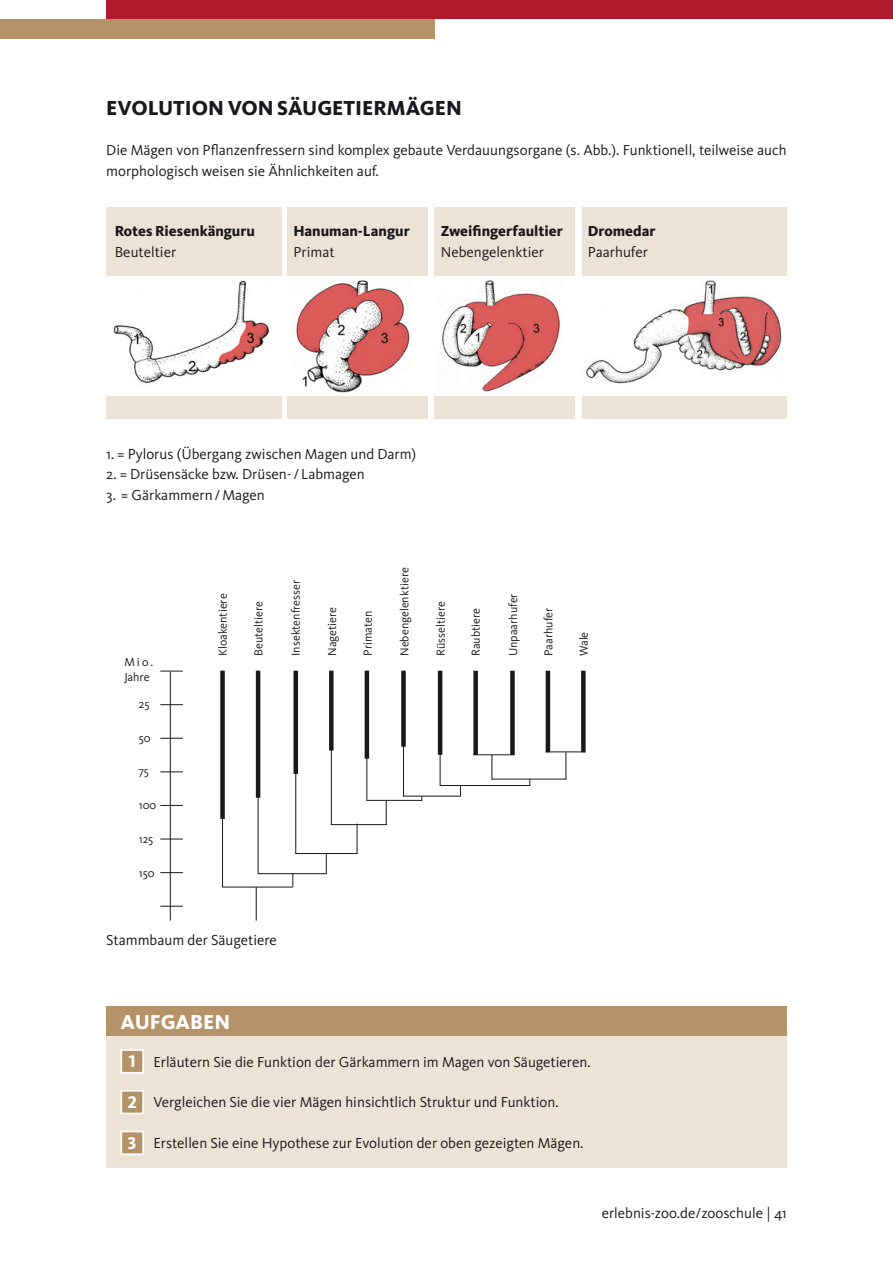
<style>
.page{position:relative;width:893px;height:1263px;background:#fff}
.page>*{position:absolute;margin:0;border:0;box-sizing:border-box;transform-origin:0 0}
.t1{font:800 21px "Kievit OT";color:#1a181c}
.t2{font:800 21px "Kievit OT";color:#fff}
.t3{font:800 17.55px "Kievit OT";color:#fff}
.t4{font:15px/20.2px "Kievit OT";color:#1a181c}
.t5{font:800 15px "Kievit OT";color:#1a181c}
.t6{font:12px/14.4px "Kievit OT";color:#1a181c}
</style>
<div class="page">
<div style="left:0;top:19px;width:435px;height:19px;background:#b69268"></div>
<div style="left:106px;top:0;width:787px;height:19px;background:#b01a2d"></div>
<div style="left:106px;top:207px;width:176px;height:211px;background:#ece2d6"></div>
<div style="left:287px;top:207px;width:140px;height:211px;background:#ece2d6"></div>
<div style="left:435px;top:207px;width:140px;height:211px;background:#ece2d6"></div>
<div style="left:582px;top:207px;width:205px;height:211px;background:#ece2d6"></div>
<div style="left:106px;top:1029px;width:681px;height:139px;background:#ece2d6"></div>
<div style="left:106px;top:1006px;width:681px;height:30px;background:#b69268"></div>
<div style="left:120px;top:1049px;width:24px;height:24px;background:#b69268;border:2px solid #fff"></div>
<div style="left:120px;top:1090px;width:24px;height:24px;background:#b69268;border:2px solid #fff"></div>
<div style="left:120px;top:1131px;width:24px;height:24px;background:#b69268;border:2px solid #fff"></div>
<img style="left:106px;top:277px;width:176px;height:118px">
<img style="left:287px;top:277px;width:140px;height:118px">
<img style="left:435px;top:277px;width:140px;height:118px">
<img style="left:582px;top:277px;width:205px;height:118px">
<hr style="left:170px;top:671px;width:1px;height:250px;background:#1a181c">
<svg style="left:160px;top:906px;width:23px;height:1px"></svg>
<svg style="left:160px;top:872px;width:23px;height:1px"></svg>
<svg style="left:160px;top:839px;width:23px;height:1px"></svg>
<svg style="left:160px;top:805px;width:23px;height:1px"></svg>
<svg style="left:160px;top:771px;width:23px;height:1px"></svg>
<svg style="left:160px;top:738px;width:23px;height:1px"></svg>
<svg style="left:160px;top:704px;width:23px;height:1px"></svg>
<svg style="left:160px;top:671px;width:23px;height:1px"></svg>
<hr style="left:256px;top:887px;width:1px;height:34px;background:#1a181c">
<hr style="left:222px;top:671px;width:1px;height:216px;background:#1a181c">
<svg style="left:292px;top:874px;width:1px;height:13px"></svg>
<hr style="left:258px;top:671px;width:1px;height:203px;background:#1a181c">
<svg style="left:326px;top:854px;width:1px;height:20px"></svg>
<hr style="left:295px;top:671px;width:1px;height:183px;background:#1a181c">
<hr style="left:357px;top:823px;width:1px;height:31px;background:#1a181c">
<hr style="left:331px;top:671px;width:1px;height:154px;background:#1a181c">
<svg style="left:386px;top:801px;width:1px;height:23px"></svg>
<hr style="left:366px;top:671px;width:1px;height:130px;background:#1a181c">
<hr style="left:403px;top:671px;width:1px;height:125px;background:#1a181c">
<hr style="left:440px;top:671px;width:1px;height:115px;background:#1a181c">
<svg style="left:492px;top:755px;width:1px;height:24px"></svg>
<svg style="left:566px;top:752px;width:1px;height:27px"></svg>
<hr style="left:222px;top:887px;width:71px;height:1px;background:#1a181c">
<hr style="left:258px;top:873px;width:68px;height:1px;background:#1a181c">
<hr style="left:295px;top:853px;width:62px;height:1px;background:#1a181c">
<hr style="left:331px;top:824px;width:56px;height:1px;background:#1a181c">
<hr style="left:366px;top:800px;width:56px;height:1px;background:#1a181c">
<hr style="left:403px;top:796px;width:57px;height:1px;background:#1a181c">
<hr style="left:440px;top:785px;width:90px;height:1px;background:#1a181c">
<hr style="left:492px;top:779px;width:74px;height:1px;background:#1a181c">
<hr style="left:473px;top:754px;width:42px;height:1px;background:#1a181c">
<hr style="left:546px;top:751px;width:40px;height:1px;background:#1a181c">
<div style="left:220px;top:671px;width:5px;height:148px;background:#1a181c"></div>
<hr style="left:256px;top:671px;width:4px;height:127px;background:#1a181c">
<div style="left:293px;top:671px;width:5px;height:103px;background:#1a181c"></div>
<div style="left:329px;top:671px;width:5px;height:79px;background:#1a181c"></div>
<hr style="left:365px;top:671px;width:4px;height:88px;background:#1a181c">
<div style="left:401px;top:671px;width:5px;height:76px;background:#1a181c"></div>
<hr style="left:438px;top:671px;width:4px;height:84px;background:#1a181c">
<div style="left:473px;top:671px;width:5px;height:84px;background:#1a181c"></div>
<hr style="left:546px;top:671px;width:4px;height:81px;background:#1a181c">
<div style="left:581px;top:671px;width:5px;height:81px;background:#1a181c"></div>
<div style="left:510px;top:671px;width:5px;height:84px;background:#1a181c"></div>
<h1 class="t1" style="left:106px;top:95px;width:357px">EVOLUTION VON SÄUGETIERMÄGEN</h1>
<p class="t4" style="left:106px;top:140px;width:682px">Die Mägen von Pflanzenfressern sind komplex gebaute Verdauungsorgane (s. Abb.). Funktionell, teilweise auch morphologisch weisen sie Ähnlichkeiten auf.</p>
<p class="t5" style="left:115px;top:222px;width:142px">Rotes Riesenkänguru</p>
<p class="t4" style="left:115px;top:242px;width:63px">Beuteltier</p>
<p class="t5" style="left:293px;top:222px;width:118px">Hanuman-Langur</p>
<p class="t4" style="left:293px;top:242px;width:43px">Primat</p>
<p class="t5" style="left:441px;top:222px;width:124px">Zweifingerfaultier</p>
<p class="t4" style="left:441px;top:242px;width:105px">Nebengelenktier</p>
<p class="t5" style="left:588px;top:222px;width:69px">Dromedar</p>
<p class="t4" style="left:588px;top:242px;width:62px">Paarhufer</p>
<p class="t4" style="left:106px;top:444px;width:311px">1. = Pylorus (Übergang zwischen Magen und Darm)</p>
<p class="t4" style="left:106px;top:464px;width:260px">2. = Drüsensäcke bzw. Drüsen- / Labmagen</p>
<p class="t4" style="left:106px;top:485px;width:160px">3. = Gärkammern/Magen</p>
<p class="t6" style="left:124px;top:655px;width:30px">Mio.<br>Jahre</p>
<p class="t6" style="left:139px;top:697px;width:12px">25</p>
<p class="t6" style="left:139px;top:730px;width:13px">50</p>
<p class="t6" style="left:139px;top:764px;width:11px">75</p>
<p class="t6" style="left:139px;top:798px;width:19px">100</p>
<p class="t6" style="left:139px;top:832px;width:16px">125</p>
<p class="t6" style="left:139px;top:865px;width:17px">150</p>
<p class="t6" style="left:216px;top:656px;width:64px;rotate:-90deg">Kloakentiere</p>
<p class="t6" style="left:252px;top:656px;width:56px;rotate:-90deg">Beuteltiere</p>
<p class="t6" style="left:289px;top:656px;width:78px;rotate:-90deg">Insektenfresser</p>
<p class="t4" style="left:106px;top:930px;width:172px">Stammbaum der Säugetiere</p>
<p class="t6" style="left:325px;top:656px;width:50px;rotate:-90deg">Nagetiere</p>
<p class="t6" style="left:361px;top:656px;width:47px;rotate:-90deg">Primaten</p>
<p class="t6" style="left:397px;top:656px;width:90px;rotate:-90deg">Nebengelenktiere</p>
<p class="t6" style="left:434px;top:656px;width:56px;rotate:-90deg">Rüsseltiere</p>
<p class="t6" style="left:469px;top:656px;width:49px;rotate:-90deg">Raubtiere</p>
<p class="t6" style="left:506px;top:656px;width:64px;rotate:-90deg">Unpaarhufer</p>
<p class="t6" style="left:541px;top:656px;width:50px;rotate:-90deg">Paarhufer</p>
<p class="t6" style="left:577px;top:656px;width:26px;rotate:-90deg">Wale</p>
<h1 class="t2" style="left:120px;top:1009px;width:111px">AUFGABEN</h1>
<p class="t3" style="left:129px;top:1051px;width:8px">1</p>
<p class="t3" style="left:128px;top:1091px;width:11px">2</p>
<p class="t3" style="left:128px;top:1132px;width:10px">3</p>
<p class="t4" style="left:153px;top:1052px;width:439px">Erläutern Sie die Funktion der Gärkammern im Magen von Säugetieren.</p>
<p class="t4" style="left:153px;top:1092px;width:407px">Vergleichen Sie die vier Mägen hinsichtlich Struktur und Funktion.</p>
<p class="t4" style="left:153px;top:1133px;width:432px">Erstellen Sie eine Hypothese zur Evolution der oben gezeigten Mägen.</p>
<p class="t4" style="left:602px;top:1203px;width:186px">erlebnis-zoo.de/zooschule | 41</p>
</div>
